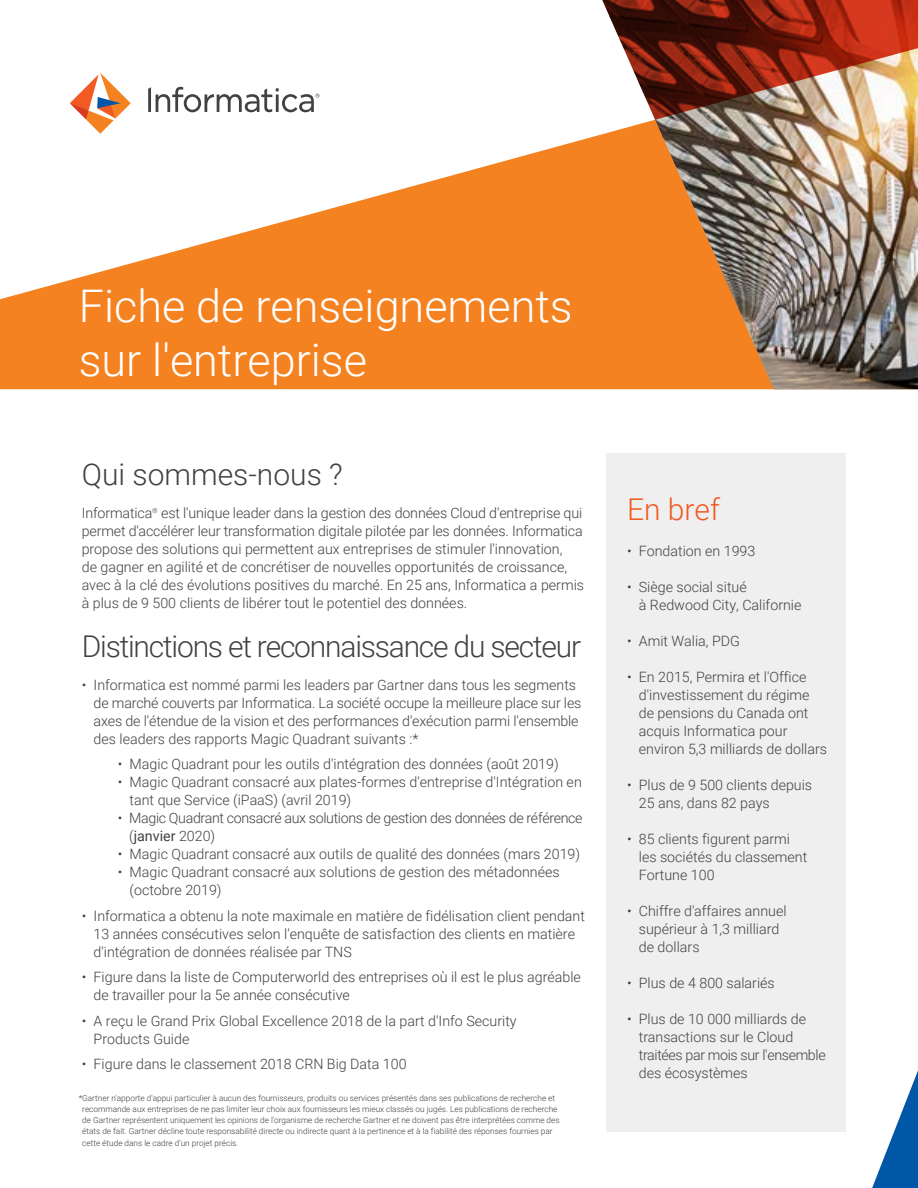
<style>
.page{position:relative;width:918px;height:1188px;background:#fff}
.page>*{position:absolute;margin:0;border:0;box-sizing:border-box;transform-origin:0 0}
.t1{font:300 45px/54px "Roboto";color:#fff}
.t2{font:300 30px "Roboto";letter-spacing:-.04em;color:#414042}
.t3{font:300 30px "Roboto";color:#414042}
.t4{font:300 30px "Roboto";color:#f15a22}
.t5{font:300 14.25px/18px "Roboto";color:#414042}
.t6{font:300 14.25px/18px "Roboto";letter-spacing:-.025em;color:#414042}
.t7{font:300 8.25px/11.2px "Roboto";color:#414042}
.s1{font-weight:400}
</style>
<div class="page">
<div style="left:606px;top:454px;width:240px;height:678px;background:#efeff0"></div>
<svg style="left:0;top:86px;width:602px;height:303px;fill:#f58220"></svg>
<img style="left:602px;top:120px;width:316px;height:269px">
<img style="left:596px;top:0;width:322px;height:120px">
<svg style="left:872px;top:1071px;width:46px;height:117px"></svg>
<svg style="left:70px;top:73px;width:61px;height:61px"></svg>
<svg style="left:148px;top:87px;width:171px;height:25px"></svg>
<h1 class="t1" style="left:79px;top:277px;width:495px">Fiche de renseignements sur l'entreprise</h1>
<h2 class="t3" style="left:82px;top:453px;width:263px">Qui sommes-nous ?</h2>
<p class="t5" style="left:82px;top:504px;width:504px">Informatica<sup>®</sup> est l'unique leader dans la gestion des données Cloud d'entreprise qui permet d'accélérer leur transformation digitale pilotée par les données. Informatica propose des solutions qui permettent aux entreprises de stimuler l'innovation,<br>de gagner en agilité et de concrétiser de nouvelles opportunités de croissance, avec à la clé des évolutions positives du marché. En 25 ans, Informatica a permis à plus de 9 500 clients de libérer tout le potentiel des données.</p>
<h2 class="t2" style="left:82px;top:625px;width:501px">Distinctions et reconnaissance du secteur</h2>
<p class="t5" style="left:94px;top:675px;width:489px;text-indent:-12px">• Informatica est nommé parmi les leaders par Gartner dans tous les segments de marché couverts par Informatica. La société occupe la meilleure place sur les axes de l'étendue de la vision et des performances d'exécution parmi l'ensemble des leaders des rapports Magic Quadrant suivants :*</p>
<p class="t5" style="left:118px;top:755px;width:442px">• Magic Quadrant pour les outils d'intégration des données (août 2019)</p>
<p class="t5" style="left:130px;top:773px;width:454px;text-indent:-12px">• Magic Quadrant consacré aux plates-formes d'entreprise d'Intégration en tant que Service (iPaaS) (avril 2019)</p>
<p class="t6" style="left:129px;top:809px;width:455px;text-indent:-12px">• Magic Quadrant consacré aux solutions de gestion des données de référence (<span class="s1">janvier</span> 2020)</p>
<p class="t5" style="left:118px;top:845px;width:464px">• Magic Quadrant consacré aux outils de qualité des données (mars 2019)</p>
<p class="t5" style="left:130px;top:863px;width:432px;text-indent:-12px">• Magic Quadrant consacré aux solutions de gestion des métadonnées (octobre 2019)</p>
<p class="t5" style="left:94px;top:906px;width:493px;text-indent:-12px">• Informatica a obtenu la note maximale en matière de fidélisation client pendant<br>13 années consécutives selon l'enquête de satisfaction des clients en matière d'intégration de données réalisée par TNS</p>
<p class="t5" style="left:94px;top:968px;width:489px;text-indent:-12px">• Figure dans la liste de Computerworld des entreprises où il est le plus agréable de travailler pour la 5e année consécutive</p>
<p class="t5" style="left:94px;top:1011px;width:425px;text-indent:-12px">• A reçu le Grand Prix Global Excellence 2018 de la part d'Info Security<br>Products Guide</p>
<p class="t5" style="left:82px;top:1055px;width:326px">• Figure dans le classement 2018 CRN Big Data 100</p>
<p class="t7" style="left:82px;top:1092px;width:479px;text-indent:-3px">*Gartner n'apporte d'appui particulier à aucun des fournisseurs, produits ou services présentés dans ses publications de recherche et recommande aux entreprises de ne pas limiter leur choix aux fournisseurs les mieux classés ou jugés. Les publications de recherche de Gartner représentent uniquement les opinions de l'organisme de recherche Gartner et ne doivent pas être interprétées comme des états de fait. Gartner décline toute responsabilité directe ou indirecte quant à la pertinence et à la fiabilité des réponses fournies par cette étude dans le cadre d'un projet précis.</p>
<h2 class="t4" style="left:627px;top:488px;width:94px">En bref</h2>
<p class="t5" style="left:627px;top:541px;width:130px">• Fondation en 1993</p>
<p class="t5" style="left:639px;top:577px;width:164px;text-indent:-12px">• Siège social situé<br>à Redwood City, Californie</p>
<p class="t5" style="left:627px;top:631px;width:114px">• Amit Walia, PDG</p>
<p class="t5" style="left:639px;top:667px;width:190px;text-indent:-12px">• En 2015, Permira et l'Office d'investissement du régime de pensions du Canada ont acquis Informatica pour environ 5,3 milliards de dollars</p>
<p class="t5" style="left:639px;top:775px;width:175px;text-indent:-12px">• Plus de 9 500 clients depuis<br>25 ans, dans 82 pays</p>
<p class="t5" style="left:639px;top:829px;width:170px;text-indent:-12px">• 85 clients figurent parmi les sociétés du classement<br>Fortune 100</p>
<p class="t5" style="left:639px;top:901px;width:149px;text-indent:-12px">• Chiffre d'affaires annuel supérieur à 1,3 milliard de dollars</p>
<p class="t5" style="left:627px;top:973px;width:149px">• Plus de 4 800 salariés</p>
<p class="t5" style="left:639px;top:1009px;width:188px;text-indent:-12px">• Plus de 10 000 milliards de transactions sur le Cloud traitées par mois sur l'ensemble des écosystèmes</p>
</div>
